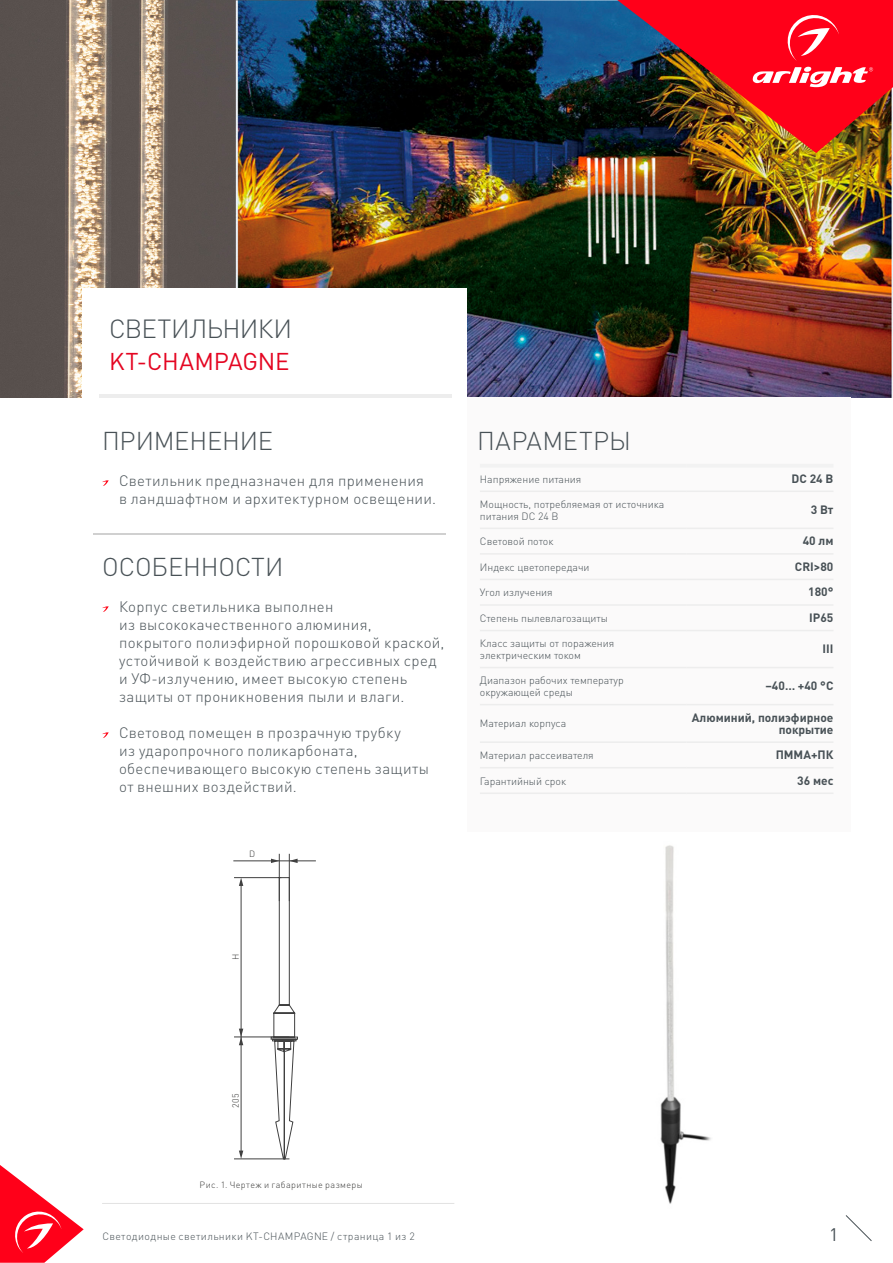
<style>
.page{position:relative;width:893px;height:1263px;background:#fff}
.page>*{position:absolute;margin:0;border:0;box-sizing:border-box;transform-origin:0 0}
.t1{font:300 25.95px "DIN Pro";letter-spacing:-.025em;color:#485156}
.t2{font:300 25.5px "DIN Pro";letter-spacing:-.005em;color:#485156}
.t3{font:300 25.5px "DIN Pro";letter-spacing:.015em;color:#485156}
.t4{font:24px "DIN Pro";letter-spacing:-.01em;color:#e40521}
.t5{font:18px "DIN Pro";color:#485156}
.t6{font:300 15px/18px "DIN Pro";letter-spacing:.02em;color:#485156}
.t7{font:700 12px/12px "DIN Pro";color:#485156;text-align:right}
.t8{font:300 10.5px/12px "DIN Pro";color:#485156}
.t9{font:300 10.5px "DIN Pro";letter-spacing:.035em;color:#485156}
.t10{font:300 9px "DIN Pro";letter-spacing:.04em;color:#3c3c3b}
</style>
<div class="page">
<svg style="left:845px;top:1215px;width:27px;height:26px"></svg>
<hr style="left:102px;top:1203px;width:352px;height:1px;background:#e3e3e3">
<img style="left:0;top:0;width:893px;height:397px">
<div style="left:467px;top:397px;width:383px;height:434px;background:#fbfafa"></div>
<hr style="left:480px;top:464px;width:206px;height:4px;background:#f2f2f2">
<hr style="left:686px;top:464px;width:147px;height:4px;background:#f2f2f2">
<hr style="left:480px;top:490px;width:206px;height:2px;background:#ededed">
<hr style="left:686px;top:490px;width:147px;height:2px;background:#ededed">
<hr style="left:480px;top:528px;width:206px;height:1px;background:#ededed">
<hr style="left:686px;top:528px;width:147px;height:1px;background:#ededed">
<hr style="left:480px;top:579px;width:206px;height:1px;background:#ededed">
<hr style="left:686px;top:579px;width:147px;height:1px;background:#ededed">
<hr style="left:480px;top:553px;width:206px;height:2px;background:#ededed">
<hr style="left:686px;top:553px;width:147px;height:2px;background:#ededed">
<hr style="left:480px;top:604px;width:206px;height:2px;background:#ededed">
<hr style="left:686px;top:604px;width:147px;height:2px;background:#ededed">
<hr style="left:480px;top:630px;width:206px;height:1px;background:#ededed">
<hr style="left:686px;top:630px;width:147px;height:1px;background:#ededed">
<hr style="left:480px;top:667px;width:206px;height:1px;background:#ededed">
<hr style="left:686px;top:667px;width:147px;height:1px;background:#ededed">
<hr style="left:480px;top:704px;width:206px;height:1px;background:#ededed">
<hr style="left:686px;top:704px;width:147px;height:1px;background:#ededed">
<hr style="left:480px;top:741px;width:206px;height:2px;background:#ededed">
<hr style="left:686px;top:741px;width:147px;height:2px;background:#ededed">
<hr style="left:480px;top:767px;width:206px;height:1px;background:#ededed">
<hr style="left:686px;top:767px;width:147px;height:1px;background:#ededed">
<hr style="left:480px;top:792px;width:206px;height:2px;background:#ededed">
<hr style="left:686px;top:792px;width:147px;height:2px;background:#ededed">
<div style="left:82px;top:288px;width:384px;height:117px;background:#fff"></div>
<svg style="left:102px;top:480px;width:7px;height:6px"></svg>
<svg style="left:102px;top:606px;width:7px;height:6px"></svg>
<svg style="left:102px;top:732px;width:7px;height:6px"></svg>
<hr style="left:99px;top:394px;width:352px;height:3px;background:#ededed">
<hr style="left:94px;top:533px;width:352px;height:1px;background:#d0d0d0">
<img style="left:660px;top:845px;width:51px;height:359px">
<hr style="left:241px;top:884px;width:1px;height:271px;background:#404040">
<hr style="left:233px;top:860px;width:83px;height:1px;background:#404040">
<svg style="left:239px;top:878px;width:4px;height:8px"></svg>
<svg style="left:271px;top:859px;width:8px;height:4px"></svg>
<hr style="left:234px;top:1037px;width:55px;height:1px;background:#404040">
<hr style="left:234px;top:877px;width:47px;height:1px;background:#404040">
<hr style="left:279px;top:854px;width:1px;height:47px;background:#404040">
<svg style="left:239px;top:1029px;width:4px;height:16px"></svg>
<svg style="left:239px;top:1150px;width:4px;height:8px"></svg>
<hr style="left:234px;top:1158px;width:55px;height:1px;background:#404040">
<hr style="left:289px;top:854px;width:1px;height:47px;background:#404040">
<svg style="left:289px;top:859px;width:9px;height:4px"></svg>
<svg style="left:271px;top:877px;width:27px;height:282px"></svg>
<img style="left:617px;top:0;width:276px;height:153px">
<svg style="left:0;top:1165px;width:84px;height:98px"></svg>
<h1 class="t1" style="left:109px;top:311px;width:185px">СВЕТИЛЬНИКИ</h1>
<h3 class="t4" style="left:109px;top:345px;width:182px">KT-CHAMPAGNE</h3>
<h2 class="t2" style="left:102px;top:423px;width:172px">ПРИМЕНЕНИЕ</h2>
<p class="t6" style="left:119px;top:471px;width:318px">Светильник предназначен для применения<br>в ландшафтном и архитектурном освещении.</p>
<h2 class="t2" style="left:102px;top:549px;width:183px">ОСОБЕННОСТИ</h2>
<p class="t6" style="left:119px;top:597px;width:327px">Корпус светильника выполнен<br>из высококачественного алюминия, покрытого полиэфирной порошковой краской, устойчивой к воздействию агрессивных сред и УФ-излучению, имеет высокую степень защиты от проникновения пыли и влаги.</p>
<p class="t6" style="left:119px;top:723px;width:311px">Световод помещен в прозрачную трубку<br>из ударопрочного поликарбоната, обеспечивающего высокую степень защиты от внешних воздействий.</p>
<p class="t10" style="left:249px;top:848px;width:8px">D</p>
<h2 class="t3" style="left:477px;top:423px;width:155px">ПАРАМЕТРЫ</h2>
<p class="t8" style="left:480px;top:472px;width:103px">Напряжение питания</p>
<p class="t7" style="left:792px;top:472px;width:43px">DC 24 В</p>
<p class="t8" style="left:480px;top:498px;width:186px">Мощность, потребляемая от источника питания DC 24 В</p>
<p class="t7" style="left:811px;top:503px;width:24px">3 Вт</p>
<p class="t8" style="left:480px;top:535px;width:75px">Световой поток</p>
<p class="t7" style="left:803px;top:534px;width:32px">40 лм</p>
<p class="t8" style="left:480px;top:560px;width:111px">Индекс цветопередачи</p>
<p class="t7" style="left:795px;top:560px;width:40px">CRI&gt;80</p>
<p class="t8" style="left:480px;top:586px;width:74px">Угол излучения</p>
<p class="t7" style="left:808px;top:586px;width:27px">180°</p>
<p class="t8" style="left:480px;top:611px;width:130px">Степень пылевлагозащиты</p>
<p class="t7" style="left:809px;top:611px;width:26px">IP65</p>
<p class="t8" style="left:480px;top:637px;width:136px">Класс защиты от поражения электрическим током</p>
<p class="t7" style="left:822px;top:642px;width:12px">III</p>
<p class="t8" style="left:480px;top:674px;width:145px">Диапазон рабочих температур окружающей среды</p>
<p class="t7" style="left:765px;top:679px;width:69px">–40… +40 °C</p>
<p class="t8" style="left:480px;top:717px;width:88px">Материал корпуса</p>
<p class="t7" style="left:692px;top:711px;width:143px">Алюминий, полиэфирное покрытие</p>
<p class="t8" style="left:480px;top:749px;width:115px">Материал рассеивателя</p>
<p class="t7" style="left:776px;top:748px;width:59px">ПММА+ПК</p>
<p class="t8" style="left:480px;top:774px;width:88px">Гарантийный срок</p>
<p class="t7" style="left:797px;top:774px;width:38px">36 мес</p>
<p class="t10" style="left:229px;top:960px;width:8px;rotate:-90deg">H</p>
<p class="t10" style="left:229px;top:1108px;width:16px;rotate:-90deg">205</p>
<p class="t10" style="left:200px;top:1178px;width:165px">Рис. 1. Чертеж и габаритные размеры</p>
<p class="t9" style="left:102px;top:1229px;width:314px">Светодиодные светильники KT-CHAMPAGNE / страница 1 из 2</p>
<p class="t5" style="left:829px;top:1222px;width:11px">1</p>
</div>
